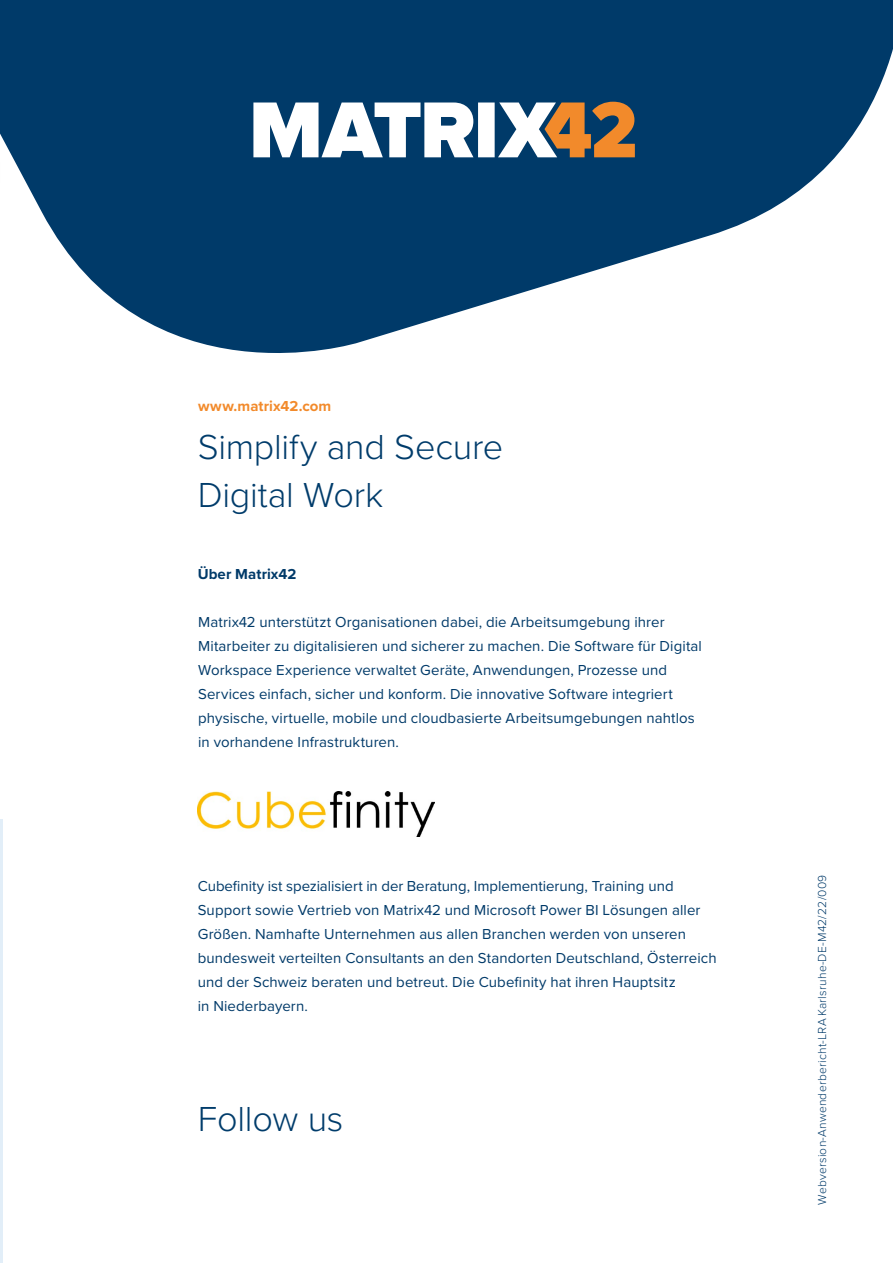
<style>
.page{position:relative;width:893px;height:1263px;background:#fff}
.page>*{position:absolute;margin:0;border:0;box-sizing:border-box;transform-origin:0 0}
.t1{font:300 36px/48px "Proxima Nova";letter-spacing:-.005em;color:#003c6b}
.t2{font:15px/24px "Proxima Nova";letter-spacing:.005em;color:#003a69}
.t3{font:700 15px "Proxima Nova";letter-spacing:.005em;color:#f28a2b}
.t4{font:700 15px "Proxima Nova";letter-spacing:.005em;color:#003a69}
.t5{font:300 12px "Proxima Nova";letter-spacing:.02em;color:#003a69}
</style>
<div class="page">
<svg style="left:6px;top:0;width:887px;height:353px;fill:#003a69"></svg>
<svg style="left:253px;top:102px;width:382px;height:55px"></svg>
<img style="left:197px;top:791px;width:237px;height:46px">
<hr style="left:0;top:819px;width:2px;height:444px;background:#e2eef8">
<img style="left:0;top:0;width:6px;height:145px">
<div style="left:0;top:184px;width:11px;height:107px;background:#fff"></div>
<p class="t3" style="left:198px;top:395px;width:135px">www.matrix42.com</p>
<h1 class="t1" style="left:198px;top:421px;width:307px">Simplify and Secure<br>Digital Work</h1>
<p class="t4" style="left:198px;top:563px;width:100px">Über Matrix42</p>
<p class="t2" style="left:198px;top:609px;width:505px">Matrix42 unterstützt Organisationen dabei, die Arbeitsumgebung ihrer Mitarbeiter zu digitalisieren und sicherer zu machen. Die Software für Digital Workspace Experience verwaltet Geräte, Anwendungen, Prozesse und Services einfach, sicher und konform. Die innovative Software integriert physische, virtuelle, mobile und cloudbasierte Arbeitsumgebungen nahtlos in vorhandene Infrastrukturen.</p>
<p class="t2" style="left:198px;top:873px;width:520px">Cubefinity ist spezialisiert in der Beratung, Implementierung, Training und Support sowie Vertrieb von Matrix42 und Microsoft Power BI Lösungen aller Größen. Namhafte Unternehmen aus allen Branchen werden von unseren bundesweit verteilten Consultants an den Standorten Deutschland, Österreich und der Schweiz beraten und betreut. Die Cubefinity hat ihren Hauptsitz<br>in Niederbayern.</p>
<h1 class="t1" style="left:198px;top:1093px;width:147px">Follow us</h1>
<p class="t5" style="left:813px;top:1204px;width:331px;rotate:-90deg">Webversion-Anwenderbericht-LRA Karlsruhe-DE-M42/22/009</p>
</div>
